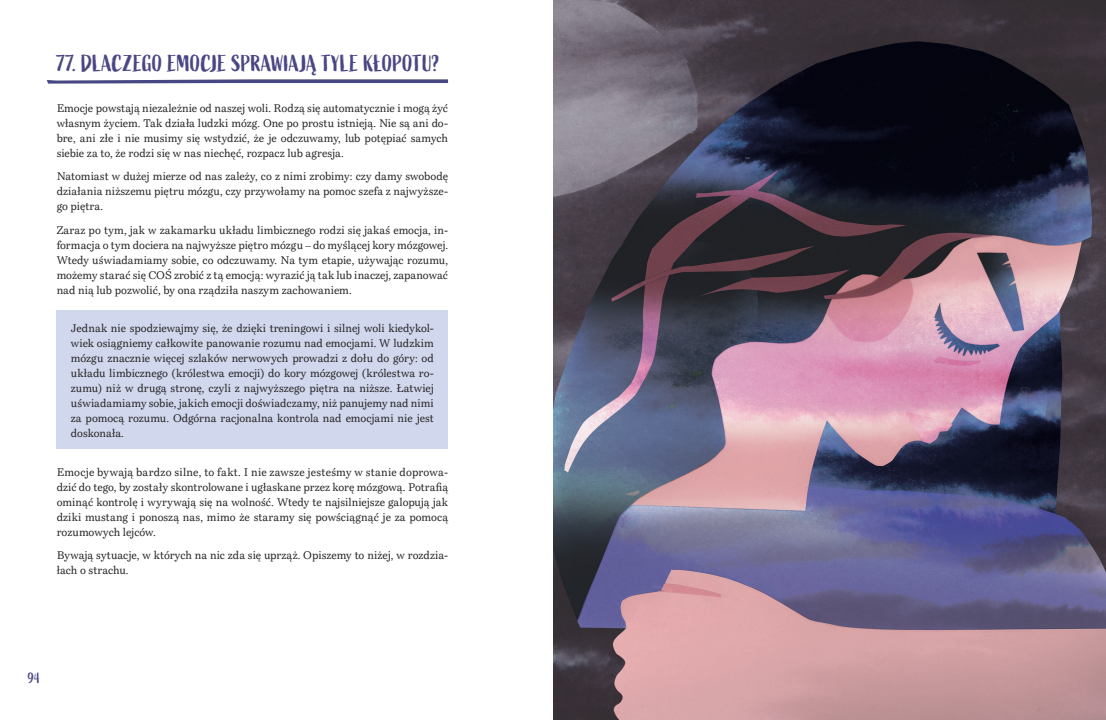
<style>
.page{position:relative;width:1106px;height:720px;background:#fff}
.page>*{position:absolute;margin:0;border:0;box-sizing:border-box;transform-origin:0 0}
.t1{font:23px "Active";color:#484683}
.t2{font:15px "Active";color:#484683}
.body{font:11px/15px "Bressay";letter-spacing:.005em;color:#231f20;text-align:justify}
.wyroznienie{font:11px/15px "Bressay";color:#231f20;text-align:justify}
</style>
<div class="page">
<div style="left:57px;top:310px;width:391px;height:139px;background:#d1d8ed"></div>
<img style="left:553px;top:0;width:553px;height:720px">
<svg style="left:47px;top:79px;width:401px;height:5px"></svg>
<p class="t1" style="left:57px;top:50px;width:385px">77. DLACZEGO EMOCJE SPRAWIAJĄ TYLE KŁOPOTU?</p>
<p class="body" style="left:57px;top:101px;width:393px">Emocje powstają niezależnie od naszej woli. Rodzą się automatycznie i mogą żyć własnym życiem. Tak działa ludzki mózg. One po prostu istnieją. Nie są ani do&shy;bre, ani złe i nie musimy się wstydzić, że je odczuwamy, lub potępiać samych siebie za to, że rodzi się w nas niechęć, rozpacz lub agresja.</p>
<p class="body" style="left:57px;top:170px;width:393px">Natomiast w dużej mierze od nas zależy, co z nimi zrobimy: czy damy swobodę działania niższemu piętru mózgu, czy przywołamy na pomoc szefa z najwyższe&shy;go piętra.</p>
<p class="body" style="left:57px;top:223px;width:393px">Zaraz po tym, jak w zakamarku układu limbicznego rodzi się jakaś emocja, in&shy;formacja o tym dociera na najwyższe piętro mózgu – do myślącej kory mózgowej.<br>Wtedy uświadamiamy sobie, co odczuwamy. Na tym etapie, używając rozumu, możemy starać się COŚ zrobić z tą emocją: wyrazić ją tak lub inaczej, zapanować nad nią lub pozwolić, by ona rządziła naszym zachowaniem.</p>
<p class="wyroznienie" style="left:71px;top:322px;width:364px">Jednak nie spodziewajmy się, że dzięki treningowi i silnej woli kiedykol&shy;wiek osiągniemy całkowite panowanie rozumu nad emocjami. W ludzkim mózgu znacznie więcej szlaków nerwowych prowadzi z dołu do góry: od układu limbicznego (królestwa emocji) do kory mózgowej (królestwa ro&shy;zumu) niż w drugą stronę, czyli z najwyższego piętra na niższe. Łatwiej uświadamiamy sobie, jakich emocji doświadczamy, niż panujemy nad nimi za pomocą rozumu. Odgórna racjonalna kontrola nad emocjami nie jest doskonała.</p>
<p class="body" style="left:57px;top:465px;width:393px">Emocje bywają bardzo silne, to fakt. I nie zawsze jesteśmy w stanie doprowa&shy;dzić do tego, by zostały skontrolowane i ugłaskane przez korę mózgową. Potrafią ominąć kontrolę i wyrywają się na wolność. Wtedy te najsilniejsze galopują jak dziki mustang i ponoszą nas, mimo że staramy się powściągnąć je za pomocą rozumowych lejców.</p>
<p class="body" style="left:57px;top:549px;width:393px">Bywają sytuacje, w których na nic zda się uprząż. Opiszemy to niżej, w rozdzia&shy;łach o strachu.</p>
<h2 class="t2" style="left:28px;top:669px;width:13px">94</h2>
</div>
